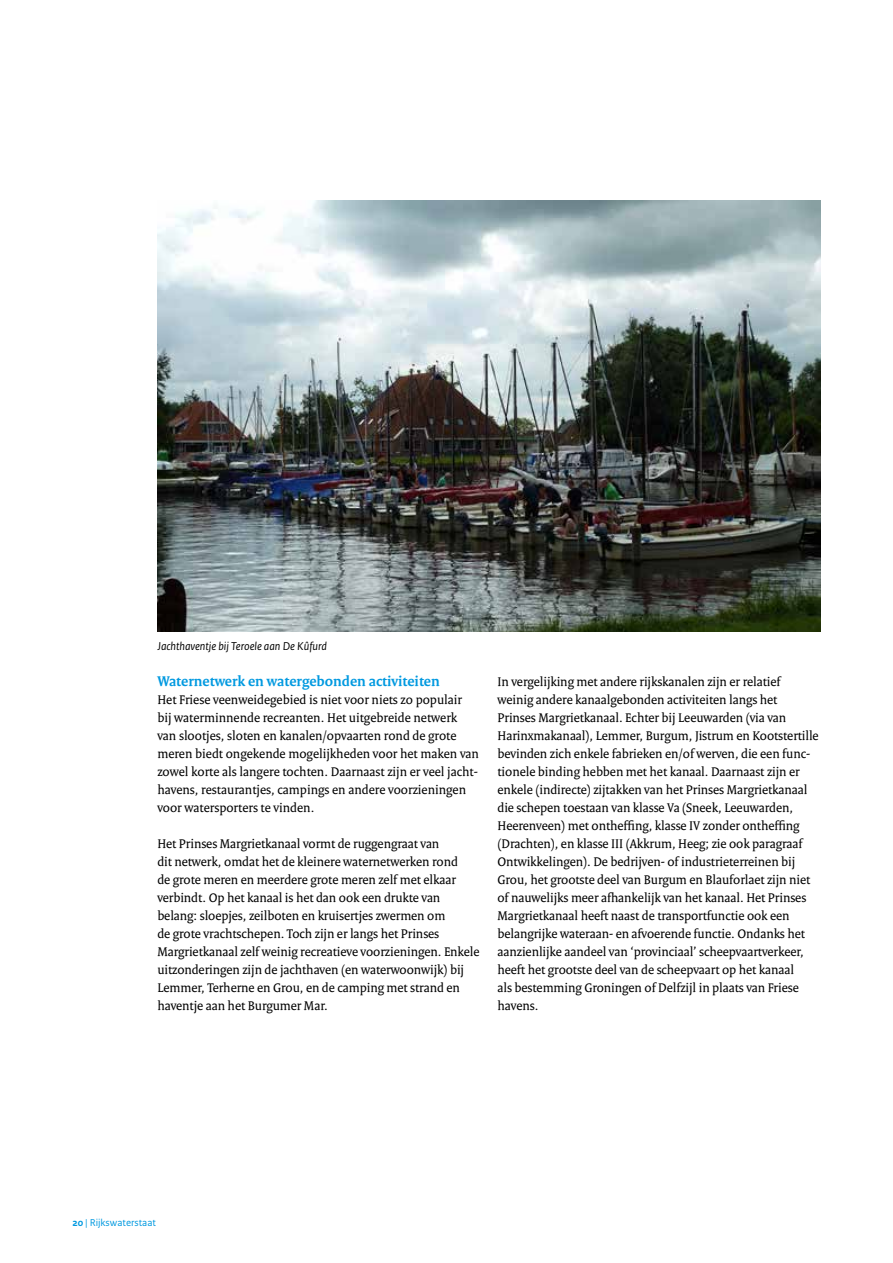
<style>
.page{position:relative;width:893px;height:1263px;background:#fff}
.page>*{position:absolute;margin:0;border:0;box-sizing:border-box;transform-origin:0 0}
.t1{font:700 15px "Rijksoverheid Serif";color:#0099e0}
.t2{font:13.5px/18px "Rijksoverheid Serif";letter-spacing:-.005em;color:#000}
.t3{font:italic 12px "Rijksoverheid Sans Text";color:#000}
.t4{font:10.5px "Rijksoverheid Sans Text";color:#0099e0}
.s1{font-weight:700}
</style>
<div class="page">
<img style="left:157px;top:200px;width:664px;height:432px">
<p class="t3" style="left:157px;top:639px;width:171px">Jachthaventje bij Teroele aan De Kûfurd</p>
<p class="t1" style="left:157px;top:672px;width:284px">Waternetwerk en watergebonden activiteiten</p>
<p class="t2" style="left:157px;top:690px;width:323px">Het Friese veenweidegebied is niet voor niets zo populair bij waterminnende recreanten. Het uitgebreide netwerk van slootjes, sloten en kanalen/opvaarten rond de grote meren biedt ongekende mogelijkheden voor het maken van zowel korte als langere tochten. Daarnaast zijn er veel jacht&shy;havens, restaurantjes, campings en andere voorzieningen voor watersporters te vinden.</p>
<p class="t2" style="left:157px;top:834px;width:324px">Het Prinses Margrietkanaal vormt de ruggengraat van<br>dit netwerk, omdat het de kleinere waternetwerken rond<br>de grote meren en meerdere grote meren zelf met elkaar verbindt. Op het kanaal is het dan ook een drukte van belang: sloepjes, zeilboten en kruisertjes zwermen om<br>de grote vrachtschepen. Toch zijn er langs het Prinses Margrietkanaal zelf weinig recreatieve voorzieningen. Enkele uitzonderingen zijn de jachthaven (en waterwoonwijk) bij Lemmer, Terherne en Grou, en de camping met strand en haventje aan het Burgumer Mar.</p>
<p class="t2" style="left:497px;top:672px;width:323px">In vergelijking met andere rijkskanalen zijn er relatief weinig andere kanaalgebonden activiteiten langs het Prinses Margrietkanaal. Echter bij Leeuwarden (via van Harinxmakanaal), Lemmer, Burgum, Jistrum en Kootstertille bevinden zich enkele fabrieken en/of werven, die een func&shy;tionele binding hebben met het kanaal. Daarnaast zijn er enkele (indirecte) zijtakken van het Prinses Margrietkanaal die schepen toestaan van klasse Va (Sneek, Leeuwarden, Heerenveen) met ontheffing, klasse IV zonder ontheffing (Drachten), en klasse III (Akkrum, Heeg; zie ook paragraaf Ontwikkelingen). De bedrijven- of industrieterreinen bij Grou, het grootste deel van Burgum en Blauforlaet zijn niet of nauwelijks meer afhankelijk van het kanaal. Het Prinses Margrietkanaal heeft naast de transportfunctie ook een belangrijke wateraan- en afvoerende functie. Ondanks het aanzienlijke aandeel van ‘provinciaal’ scheepvaartverkeer, heeft het grootste deel van de scheepvaart op het kanaal<br>als bestemming Groningen of Delfzijl in plaats van Friese havens.</p>
<p class="t4" style="left:72px;top:1216px;width:85px"><span class="s1">20</span> | Rijkswaterstaat</p>
</div>
